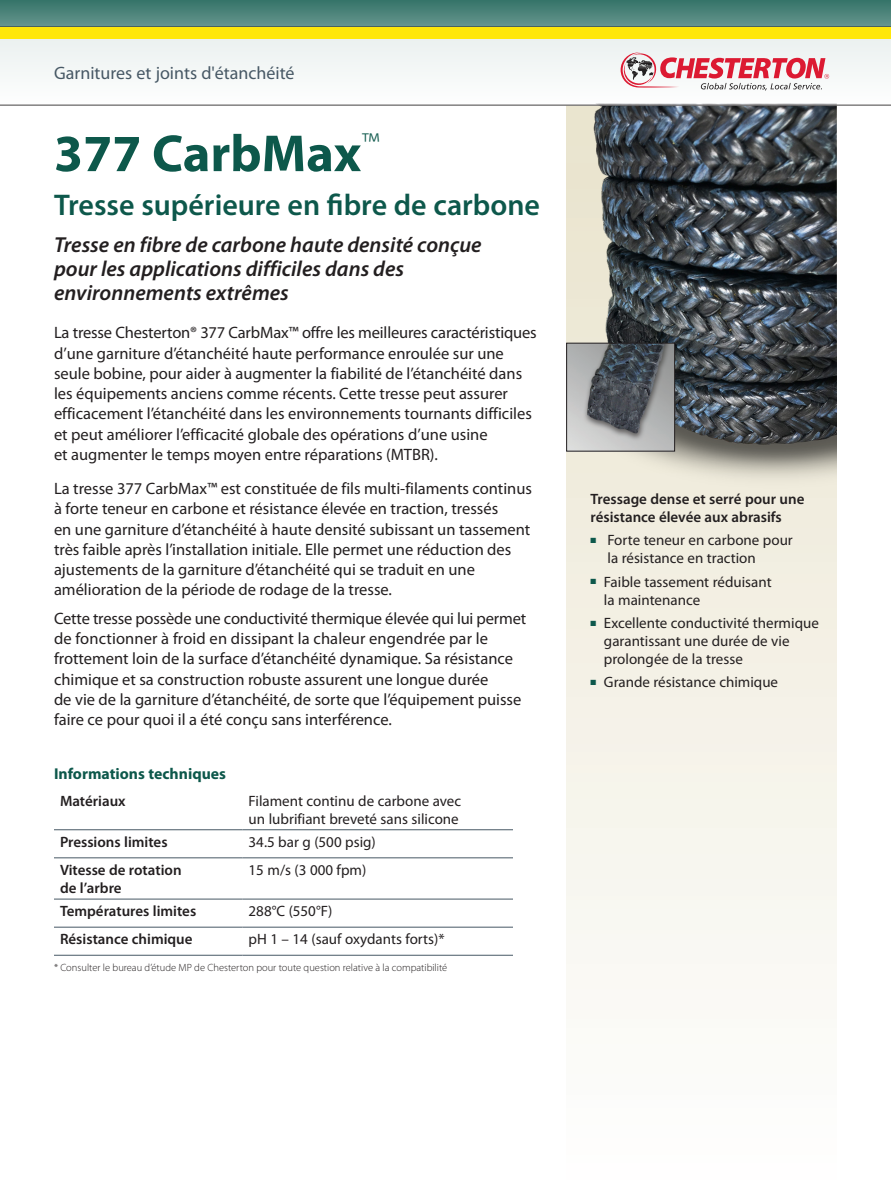
<style>
.page{position:relative;width:891px;height:1188px;background:#fff}
.page>*{position:absolute;margin:0;border:0;box-sizing:border-box;transform-origin:0 0}
.t1{font:700 52.5px "Myriad Pro";color:#0d584b}
.t2{font:600 30px "Myriad Pro";color:#0d584b}
.t3{font:italic 600 21.75px/24px "Myriad Pro";color:#231f20}
.t4{font:18px "Myriad Pro";color:#475865}
.t5{font:16.5px/20.2px "Myriad Pro";color:#231f20}
.t6{font:700 15.75px "Myriad Pro";color:#0d584b}
.t7{font:15px/18px "Myriad Pro";color:#231f20}
.t8{font:600 15px/18px "Myriad Pro";color:#231f20}
.t9{font:300 10.5px "Myriad Pro";color:#231f20}
.s1{color:#0d584b}
</style>
<div class="page">
<svg style="left:567px;top:105px;width:270px;height:884px"></svg>
<svg style="left:0;top:0;width:891px;height:27px;background:#4c8279"></svg>
<hr style="left:54px;top:829px;width:189px;height:1px;background:#475865">
<hr style="left:243px;top:829px;width:270px;height:1px;background:#475865">
<hr style="left:54px;top:857px;width:189px;height:1px;background:#475865">
<hr style="left:243px;top:857px;width:270px;height:1px;background:#475865">
<hr style="left:54px;top:899px;width:189px;height:1px;background:#475865">
<hr style="left:243px;top:899px;width:270px;height:1px;background:#475865">
<hr style="left:54px;top:927px;width:189px;height:1px;background:#475865">
<hr style="left:243px;top:927px;width:270px;height:1px;background:#475865">
<hr style="left:54px;top:955px;width:189px;height:1px;background:#475865">
<hr style="left:243px;top:955px;width:270px;height:1px;background:#475865">
<img style="left:584px;top:105px;width:253px;height:439px">
<img style="left:568px;top:345px;width:105px;height:105px">
<div style="left:566px;top:343px;width:109px;height:109px;border:1px solid #231f20"></div>
<svg style="left:0;top:39px;width:891px;height:66px"></svg>
<svg style="left:621px;top:52px;width:208px;height:38px"></svg>
<div style="left:0;top:27px;width:891px;height:12px;background:#ffe709"></div>
<p class="t4" style="left:54px;top:61px;width:242px">Garnitures et joints d'étanchéité</p>
<h1 class="t1" style="left:54px;top:119px;width:327px">377 CarbMax<sup>™</sup></h1>
<h2 class="t2" style="left:54px;top:186px;width:488px">Tresse supérieure en fibre de carbone</h2>
<h3 class="t3" style="left:54px;top:232px;width:429px">Tresse en fibre de carbone haute densité conçue pour les applications difficiles dans des environnements extrêmes</h3>
<p class="t5" style="left:54px;top:323px;width:484px">La tresse Chesterton® 377 CarbMax™ offre les meilleures caractéristiques d’une garniture d’étanchéité haute performance enroulée sur une seule bobine, pour aider à augmenter la fiabilité de l’étanchéité dans les équipements anciens comme récents. Cette tresse peut assurer efficacement l’étanchéité dans les environnements tournants difficiles et peut améliorer l’efficacité globale des opérations d’une usine<br>et augmenter le temps moyen entre réparations (MTBR).</p>
<p class="t5" style="left:54px;top:478px;width:480px">La tresse 377 CarbMax™ est constituée de fils multi-filaments continus à forte teneur en carbone et résistance élevée en traction, tressés<br>en une garniture d’étanchéité à haute densité subissant un tassement très faible après l’installation initiale. Elle permet une réduction des ajustements de la garniture d’étanchéité qui se traduit en une amélioration de la période de rodage de la tresse.</p>
<p class="t5" style="left:54px;top:608px;width:474px">Cette tresse possède une conductivité thermique élevée qui lui permet de fonctionner à froid en dissipant la chaleur engendrée par le frottement loin de la surface d’étanchéité dynamique. Sa résistance chimique et sa construction robuste assurent une longue durée<br>de vie de la garniture d’étanchéité, de sorte que l’équipement puisse faire ce pour quoi il a été conçu sans interférence.</p>
<p class="t6" style="left:54px;top:763px;width:174px">Informations techniques</p>
<p class="t8" style="left:60px;top:791px;width:67px">Matériaux</p>
<p class="t7" style="left:249px;top:791px;width:214px">Filament continu de carbone avec un lubrifiant breveté sans silicone</p>
<p class="t8" style="left:60px;top:833px;width:109px">Pressions limites</p>
<p class="t7" style="left:249px;top:833px;width:129px">34.5 bar g (500 psig)</p>
<p class="t8" style="left:60px;top:861px;width:123px">Vitesse de rotation de l’arbre</p>
<p class="t7" style="left:249px;top:861px;width:119px">15 m/s (3 000 fpm)</p>
<p class="t8" style="left:60px;top:902px;width:138px">Températures limites</p>
<p class="t7" style="left:249px;top:902px;width:85px">288°C (550°F)</p>
<p class="t8" style="left:60px;top:930px;width:134px">Résistance chimique</p>
<p class="t7" style="left:249px;top:930px;width:197px">pH 1 – 14 (sauf oxydants forts)*</p>
<p class="t9" style="left:54px;top:961px;width:395px">* Consulter le bureau d’étude MP de Chesterton pour toute question relative à la compatibilité</p>
<p class="t8" style="left:590px;top:489px;width:215px">Tressage dense et serré pour une résistance élevée aux abrasifs</p>
<p class="t7" style="left:607px;top:531px;width:187px;text-indent:-17px"><span class="s1">■</span> Forte teneur en carbone pour la résistance en traction</p>
<p class="t7" style="left:604px;top:572px;width:169px;text-indent:-14px"><span class="s1">■</span> Faible tassement réduisant la maintenance</p>
<p class="t7" style="left:604px;top:614px;width:216px;text-indent:-14px"><span class="s1">■</span> Excellente conductivité thermique garantissant une durée de vie prolongée de la tresse</p>
<p class="t7" style="left:590px;top:673px;width:189px"><span class="s1">■</span> Grande résistance chimique</p>
</div>
